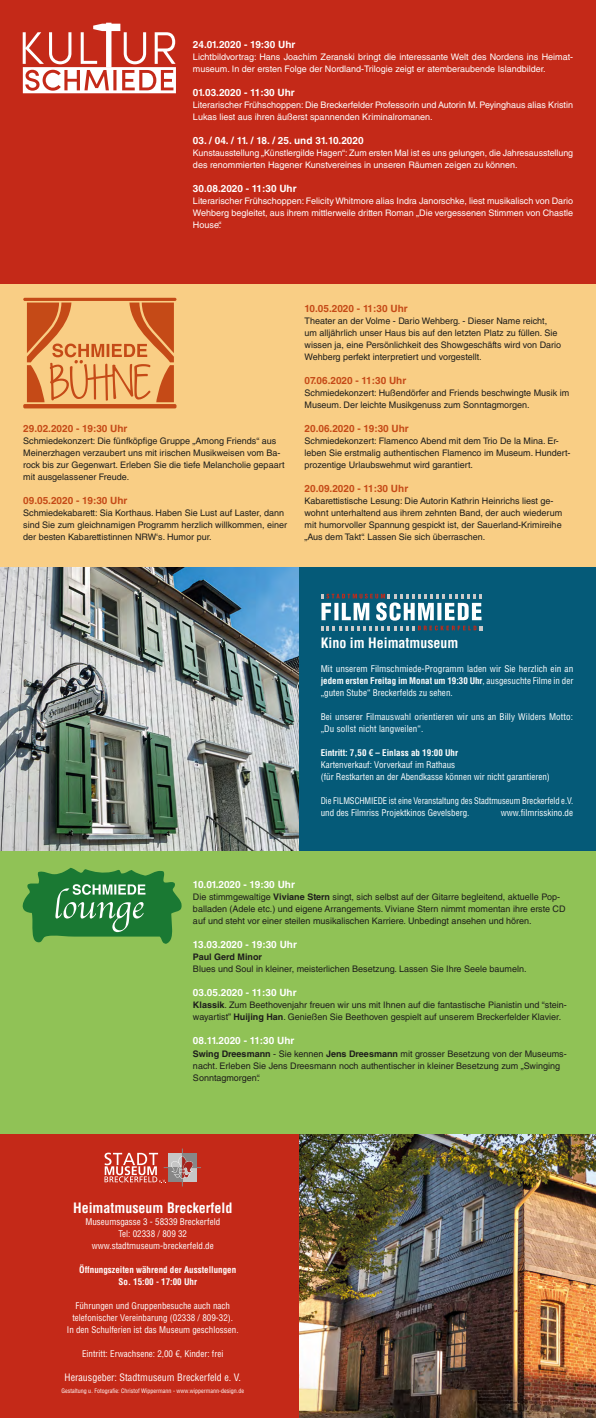
<style>
.page{position:relative;width:596px;height:1418px;background:#fff}
.page>*{position:absolute;margin:0;border:0;box-sizing:border-box;transform-origin:0 0}
.Ü1{font:700 condensed 14px "Helvetica LT Std";color:#fff}
.Absatzformat_2{font:700 10px "Helvetica LT Std";color:#fff}
.t1{font:700 10px "Helvetica LT Std";color:#c54a17}
.t2{font:condensed 10px "Helvetica LT Std";color:#fff}
.t3{font:9px/12px "Helvetica LT Std";color:#1d1d1b}
.Absatzformat_2-2{font:9px/12px "Helvetica LT Std";color:#fff}
.Absatzformat_2-3{font:condensed 9px/12px "Helvetica LT Std";color:#fff;text-align:center}
.Absatzformat_2-4{font:condensed 9px/12px "Helvetica LT Std";color:#fff;scale:.95 1}
.Absatzformat_2-5{font:700 condensed 9px "Helvetica LT Std";color:#fff}
.t4{font:condensed 6px "Helvetica LT Std";color:#fff}
.s1{font-weight:700}
</style>
<div class="page">
<div style="left:0;top:850px;width:595px;height:284px;background:#90c256"></div>
<div style="left:0;top:283px;width:595px;height:284px;background:#f9ce85"></div>
<svg style="left:23px;top:867px;width:159px;height:76px"></svg>
<hr style="left:23px;top:298px;width:153px;height:3px;background:#c54a17;border-radius:2px">
<hr style="left:23px;top:404px;width:153px;height:4px;background:#c54a17;border-radius:2px">
<svg style="left:27px;top:302px;width:147px;height:100px"></svg>
<div style="left:298px;top:567px;width:297px;height:284px;background:#055a78"></div>
<svg style="left:321px;top:593px;width:161px;height:37px"></svg>
<img style="left:0;top:567px;width:298px;height:283px">
<div style="left:0;top:0;width:595px;height:283px;background:#c42918"></div>
<svg style="left:23px;top:23px;width:153px;height:70px"></svg>
<img style="left:298px;top:1134px;width:297px;height:283px">
<div style="left:0;top:1134px;width:298px;height:283px;background:#c42918"></div>
<div style="left:182px;top:1167px;width:15px;height:15px;background:#c6c6c6"></div>
<div style="left:182px;top:1152px;width:15px;height:15px;background:#878787"></div>
<hr style="left:164px;top:1167px;width:37px;height:1px;background:#878787">
<hr style="left:182px;top:1148px;width:1px;height:38px;background:#878787">
<svg style="left:104px;top:1152px;width:89px;height:30px"></svg>
<p class="Absatzformat_2" style="left:193px;top:38px;width:104px">24.01.2020 - 19:30 Uhr</p>
<p class="Absatzformat_2-2" style="left:193px;top:51px;width:381px">Lichtbildvortrag: Hans Joachim Zeranski bringt die interessante Welt des Nordens ins Heimat&shy;museum. In der ersten Folge der Nordland-Trilogie zeigt er atemberaubende Islandbilder.</p>
<p class="Absatzformat_2" style="left:193px;top:86px;width:103px">01.03.2020 - 11:30 Uhr</p>
<p class="Absatzformat_2-2" style="left:193px;top:99px;width:381px">Literarischer Frühschoppen: Die Breckerfelder Professorin und Autorin M. Peyinghaus alias Kristin<br>Lukas liest aus ihren äußerst spannenden Kriminalromanen.</p>
<p class="Absatzformat_2" style="left:193px;top:134px;width:172px">03. / 04. / 11. / 18. / 25. und 31.10.2020</p>
<p class="Absatzformat_2-2" style="left:193px;top:147px;width:381px">Kunstausstellung „Künstlergilde Hagen“: Zum ersten Mal ist es uns gelungen, die Jahresausstellung des renommierten Hagener Kunstvereines in unseren Räumen zeigen zu können.</p>
<p class="Absatzformat_2" style="left:193px;top:182px;width:105px">30.08.2020 - 11:30 Uhr</p>
<p class="Absatzformat_2-2" style="left:193px;top:195px;width:381px;text-align:justify">Literarischer Frühschoppen: Felicity Whitmore alias Indra Janorschke, liest musikalisch von Dario Wehberg begleitet, aus ihrem mittlerweile dritten Roman „Die vergessenen Stimmen von Chastle House“.</p>
<p class="t1" style="left:23px;top:422px;width:106px">29.02.2020 - 19:30 Uhr</p>
<p class="t3" style="left:23px;top:435px;width:262px">Schmiedekonzert: Die fünfköpfige Gruppe „Among Friends“ aus Meinerzhagen verzaubert uns mit irischen Musikweisen vom Ba&shy;rock bis zur Gegenwart. Erleben Sie die tiefe Melancholie gepaart mit ausgelassener Freude.</p>
<p class="t1" style="left:23px;top:494px;width:106px">09.05.2020 - 19:30 Uhr</p>
<p class="t3" style="left:23px;top:507px;width:265px">Schmiedekabarett: Sia Korthaus. Haben Sie Lust auf Laster, dann sind Sie zum gleichnamigen Programm herzlich willkommen, einer der besten Kabarettistinnen NRW‘s. Humor pur.</p>
<p class="t1" style="left:304px;top:302px;width:104px">10.05.2020 - 11:30 Uhr</p>
<p class="t3" style="left:304px;top:315px;width:258px">Theater an der Volme - Dario Wehberg. - Dieser Name reicht, um alljährlich unser Haus bis auf den letzten Platz zu füllen. Sie wissen ja, eine Persönlichkeit des Showgeschäfts wird von Dario Wehberg perfekt interpretiert und vorgestellt.</p>
<p class="t1" style="left:304px;top:374px;width:103px">07.06.2020 - 11:30 Uhr</p>
<p class="t3" style="left:304px;top:387px;width:266px">Schmiedekonzert: Hußendörfer and Friends beschwingte Musik im<br>Museum. Der leichte Musikgenuss zum Sonntagmorgen.</p>
<p class="t1" style="left:304px;top:422px;width:106px">20.06.2020 - 19:30 Uhr</p>
<p class="t3" style="left:304px;top:435px;width:267px">Schmiedekonzert: Flamenco Abend mit dem Trio De la Mina. Er&shy;leben Sie erstmalig authentischen Flamenco im Museum. Hundert&shy;prozentige Urlaubswehmut wird garantiert.</p>
<p class="t1" style="left:304px;top:482px;width:105px">20.09.2020 - 11:30 Uhr</p>
<p class="t3" style="left:304px;top:495px;width:259px">Kabarettistische Lesung: Die Autorin Kathrin Heinrichs liest ge&shy;wohnt unterhaltend aus ihrem zehnten Band, der auch wiederum mit humorvoller Spannung gespickt ist, der Sauerland-Krimireihe „Aus dem Takt“. Lassen Sie sich überraschen.</p>
<p class="Ü1" style="left:320px;top:634px;width:139px">Kino im Heimatmuseum</p>
<p class="Absatzformat_2-3" style="left:320px;top:663px;width:254px;text-align:justify">Mit unserem Filmschmiede-Programm laden wir Sie herzlich ein an <span class="s1">jedem ersten Freitag im Monat um 19:30 Uhr</span>, ausgesuchte Filme in der „guten Stube“ Breckerfelds zu sehen.</p>
<p class="Absatzformat_2-3" style="left:320px;top:711px;width:254px;text-align:left">Bei unserer Filmauswahl orientieren wir uns an Billy Wilders Motto: „Du sollst nicht langweilen“.</p>
<p class="Absatzformat_2-5" style="left:320px;top:747px;width:139px">Eintritt: 7,50 € – Einlass ab 19:00 Uhr</p>
<p class="Absatzformat_2-3" style="left:320px;top:759px;width:136px">Kartenverkauf: Vorverkauf im Rathaus</p>
<p class="Absatzformat_2-3" style="left:320px;top:771px;width:230px">(für Restkarten an der Abendkasse können wir nicht garantieren)</p>
<p class="Absatzformat_2-4" style="left:320px;top:795px;width:267px">Die FILMSCHMIEDE ist eine Veranstaltung des Stadtmuseum Breckerfeld e.V. und des Filmriss Projektkinos Gevelsberg.</p>
<p class="Absatzformat_2-3" style="left:500px;top:807px;width:74px">www.filmrisskino.de</p>
<p class="Absatzformat_2" style="left:193px;top:878px;width:103px">10.01.2020 - 19:30 Uhr</p>
<p class="t3" style="left:193px;top:891px;width:374px">Die stimmgewaltige <span class="s1">Viviane Stern</span> singt, sich selbst auf der Gitarre begleitend, aktuelle Pop&shy;balladen (Adele etc.) und eigene Arrangements. Viviane Stern nimmt momentan ihre erste CD auf und steht vor einer steilen musikalischen Karriere. Unbedingt ansehen und hören.</p>
<p class="Absatzformat_2" style="left:193px;top:938px;width:105px">13.03.2020 - 19:30 Uhr</p>
<p class="t3" style="left:193px;top:951px;width:335px"><span class="s1">Paul Gerd Minor<br></span>Blues und Soul in kleiner, meisterlichen Besetzung. Lassen Sie Ihre Seele baumeln.</p>
<p class="Absatzformat_2" style="left:193px;top:986px;width:105px">03.05.2020 - 11:30 Uhr</p>
<p class="t3" style="left:193px;top:999px;width:375px"><span class="s1">Klassik</span>. Zum Beethovenjahr freuen wir uns mit Ihnen auf die fantastische Pianistin und “stein&shy;wayartist” <span class="s1">Huijing Han</span>. Genießen Sie Beethoven gespielt auf unserem Breckerfelder Klavier.</p>
<p class="Absatzformat_2" style="left:193px;top:1034px;width:103px">08.11.2020 - 11:30 Uhr</p>
<p class="t3" style="left:193px;top:1047px;width:375px"><span class="s1">Swing Dreesmann</span> - Sie kennen <span class="s1">Jens Dreesmann</span> mit grosser Besetzung von der Museums&shy;nacht. Erleben Sie Jens Dreesmann noch authentischer in kleiner Besetzung zum „Swinging<br>Sonntagmorgen“.</p>
<p class="Ü1" style="left:73px;top:1198px;width:161px">Heimatmuseum Breckerfeld</p>
<p class="Absatzformat_2-3" style="left:85px;top:1215px;width:136px">Museumsgasse 3 - 58339 Breckerfeld</p>
<p class="Absatzformat_2-3" style="left:92px;top:1227px;width:123px">Tel: 02338 / 809 32 www.stadtmuseum-breckerfeld.de</p>
<p class="Absatzformat_2-5" style="left:79px;top:1263px;width:158px">Öffnungszeiten während der Ausstellungen</p>
<p class="Absatzformat_2-5" style="left:118px;top:1275px;width:80px">So. 15:00 - 17:00 Uhr</p>
<p class="Absatzformat_2-3" style="left:72px;top:1299px;width:162px">Führungen und Gruppenbesuche auch nach telefonischer Vereinbarung (02338 / 809-32).</p>
<p class="Absatzformat_2-3" style="left:67px;top:1323px;width:173px">In den Schulferien ist das Museum geschlossen.</p>
<p class="Absatzformat_2-3" style="left:82px;top:1347px;width:143px">Eintritt: Erwachsene: 2,00 €, Kinder: frei</p>
<p class="t2" style="left:65px;top:1370px;width:178px">Herausgeber: Stadtmuseum Breckerfeld e. V.</p>
<p class="t4" style="left:61px;top:1386px;width:184px">Gestaltung u. Fotografie: Christof Wippermann - www.wippermann-design.de</p>
</div>
